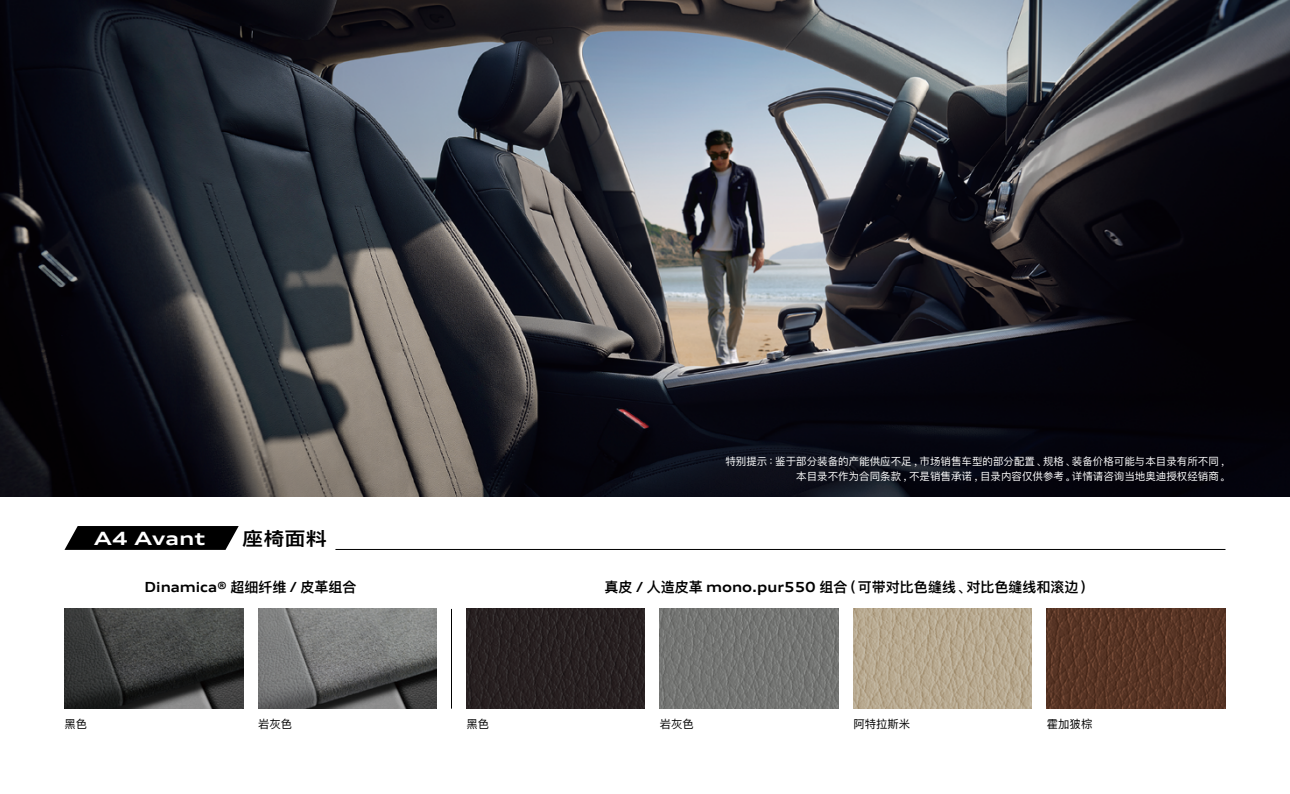
<style>
.page{position:relative;width:1290px;height:794px;background:#fff}
.page>*{position:absolute;margin:0;border:0;box-sizing:border-box;transform-origin:0 0}
.t1{font:700 expanded 18.38px "Audi Type";color:#fff}
.t2{font:600 18.38px "DFP King Gothic GB";color:#000;scale:1.15 1}
.t3{font:600 14px "DFP King Gothic GB";color:#000}
.t4{font:700 expanded 14px "Audi Type";color:#000;scale:.9 1}
.t5{font:11.38px "DFP King Gothic GB";color:#000}
.t6{font:10.5px/14.9px "DFP King Gothic GB";color:#fff;text-align:right}
.s1{font-family:"DFP King Gothic GB";font-weight:600;font-stretch:normal}
.s2{font-family:"Audi Type";font-weight:700;font-stretch:expanded}
.s3{font-family:"Ping Fang SC"}
</style>
<div class="page">
<img style="left:0;top:0;width:1290px;height:496px">
<svg style="left:64px;top:526px;width:175px;height:24px;background:#151515"></svg>
<hr style="left:335px;top:549px;width:890px;height:1px;background:#000">
<img style="left:64px;top:609px;width:179px;height:99px">
<img style="left:258px;top:609px;width:179px;height:99px">
<img style="left:466px;top:609px;width:179px;height:99px">
<img style="left:660px;top:609px;width:178px;height:99px">
<img style="left:853px;top:609px;width:179px;height:99px">
<img style="left:1047px;top:609px;width:178px;height:99px">
<hr style="left:451px;top:609px;width:1px;height:99px;background:#000">
<p class="t6" style="left:725px;top:454px;width:507px">特别提示：鉴于部分装备的产能供应不足，市场销售车型的部分配置、规格、装备价格可能与本目录有所不同，本目录不作为合同条款，不是销售承诺，目录内容仅供参考。详情请咨询当地奥迪授权经销商。</p>
<h1 class="t1" style="left:94px;top:526px;width:113px">A4 Avant</h1>
<h1 class="t2" style="left:242px;top:528px;width:75px">座椅面料</h1>
<h2 class="t4" style="left:145px;top:578px;width:237px">Dinamica® <span class="s1">超细纤维</span> / <span class="s1">皮革组合</span></h2>
<h2 class="t3" style="left:604px;top:579px;width:491px">真皮 <span class="s2">/</span> 人造皮革 <span class="s2">mono.pur550</span> 组合（可带对比色缝线、对比色缝线和滚边）</h2>
<p class="t5" style="left:64px;top:717px;width:24px">黑色</p>
<p class="t5" style="left:258px;top:717px;width:36px">岩灰色</p>
<p class="t5" style="left:466px;top:717px;width:24px">黑色</p>
<p class="t5" style="left:660px;top:717px;width:36px">岩灰色</p>
<p class="t5" style="left:853px;top:717px;width:58px">阿特拉斯米</p>
<p class="t5" style="left:1047px;top:717px;width:47px">霍加<span class="s3">狓</span>棕</p>
</div>
